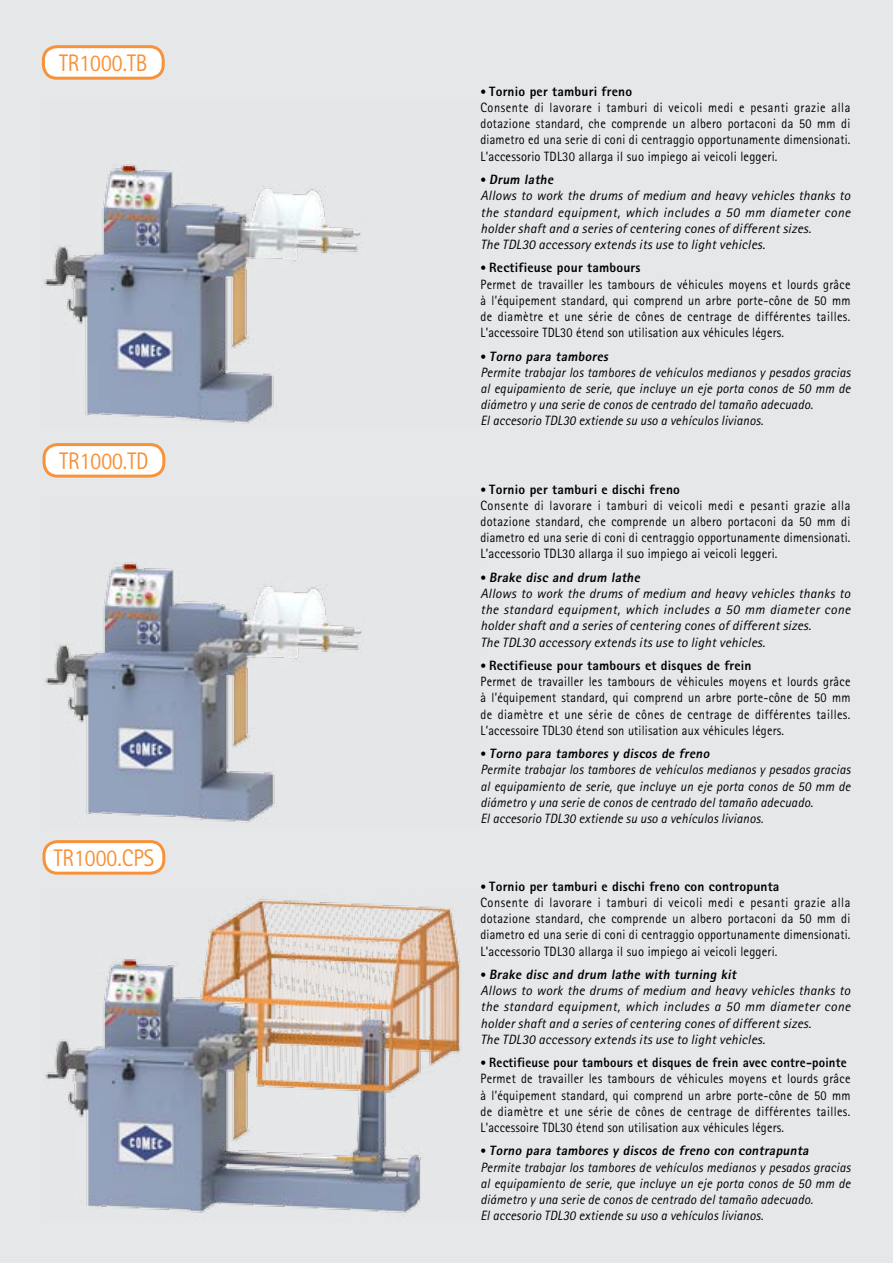
<style>
.page{position:relative;width:893px;height:1263px;background:#e6e7e8}
.page>*{position:absolute;margin:0;border:0;box-sizing:border-box;transform-origin:0 0}
.t1{font:24px "Rotis Sans Serif";color:#f79239;scale:.9 1}
.t2{font:13.5px/16.2px "Rotis Sans Serif";letter-spacing:.025em;color:#000;scale:.91 1}
.t3{font:italic 13.5px/16.2px "Rotis Sans Serif";letter-spacing:.015em;color:#000;scale:.95 1}
.t4{font:italic 13.5px/16.2px "Rotis Sans Serif";letter-spacing:.015em;color:#000}
.s1{font-size:12px}
.s2{font-weight:800}
.s3{font-style:normal;font-size:12px}
</style>
<div class="page">
<img style="left:44px;top:164px;width:317px;height:260px">
<div style="left:43px;top:47px;width:120px;height:31px;background:#fff;border-radius:13px"></div>
<div style="left:42px;top:45px;width:123px;height:35px;border:3px solid #f79239;border-radius:13px"></div>
<div style="left:44px;top:445px;width:120px;height:31px;background:#fff;border-radius:13px"></div>
<div style="left:43px;top:443px;width:122px;height:35px;border:3px solid #f79239;border-radius:13px"></div>
<div style="left:44px;top:842px;width:120px;height:31px;background:#fff;border-radius:13px"></div>
<div style="left:43px;top:840px;width:122px;height:35px;border:3px solid #f79239;border-radius:13px"></div>
<img style="left:45px;top:562px;width:318px;height:261px">
<img style="left:45px;top:897px;width:416px;height:316px">
<h1 class="t1" style="left:59px;top:49px;width:100px">TR1000.TB</h1>
<h1 class="t1" style="left:59px;top:447px;width:101px">TR1000.TD</h1>
<h1 class="t1" style="left:54px;top:844px;width:113px">TR1000.CPS</h1>
<p class="t2" style="left:480px;top:83px;width:408px"><span class="s1">•</span> <span class="s2">Tornio per tamburi freno<br></span>Consente di lavorare i tamburi di veicoli medi e pesanti grazie alla dotazione standard, che comprende un albero portaconi da 50 mm di diametro ed una serie di coni di centraggio opportunamente dimensionati.<br>L’accessorio TDL30 allarga il suo impiego ai veicoli leggeri.</p>
<p class="t4" style="left:480px;top:172px;width:371px"><span class="s3">•</span> <span class="s2">Drum lathe<br></span>Allows to work the drums of medium and heavy vehicles thanks to the standard equipment, which includes a 50 mm diameter cone holder shaft and a series of centering cones of different sizes.<br>The TDL30 accessory extends its use to light vehicles.</p>
<p class="t2" style="left:480px;top:260px;width:408px"><span class="s1">•</span> <span class="s2">Rectifieuse pour tambours<br></span>Permet de travailler les tambours de véhicules moyens et lourds grâce à l’équipement standard, qui comprend un arbre porte-cône de 50 mm de diamètre et une série de cônes de centrage de différentes tailles.<br>L’accessoire TDL30 étend son utilisation aux véhicules légers.</p>
<p class="t3" style="left:480px;top:348px;width:391px"><span class="s3">•</span> <span class="s2">Torno para tambores<br></span>Permite trabajar los tambores de vehículos medianos y pesados gracias al equipamiento de serie, que incluye un eje porta conos de 50 mm de diámetro y una serie de conos de centrado del tamaño adecuado.<br>El accesorio TDL30 extiende su uso a vehículos livianos.</p>
<p class="t2" style="left:480px;top:481px;width:408px"><span class="s1">•</span> <span class="s2">Tornio per tamburi e dischi freno<br></span>Consente di lavorare i tamburi di veicoli medi e pesanti grazie alla dotazione standard, che comprende un albero portaconi da 50 mm di diametro ed una serie di coni di centraggio opportunamente dimensionati.<br>L’accessorio TDL30 allarga il suo impiego ai veicoli leggeri.</p>
<p class="t4" style="left:480px;top:569px;width:371px"><span class="s3">•</span> <span class="s2">Brake disc and drum lathe<br></span>Allows to work the drums of medium and heavy vehicles thanks to the standard equipment, which includes a 50 mm diameter cone holder shaft and a series of centering cones of different sizes.<br>The TDL30 accessory extends its use to light vehicles.</p>
<p class="t2" style="left:480px;top:657px;width:408px"><span class="s1">•</span> <span class="s2">Rectifieuse pour tambours et disques de frein<br></span>Permet de travailler les tambours de véhicules moyens et lourds grâce à l’équipement standard, qui comprend un arbre porte-cône de 50 mm de diamètre et une série de cônes de centrage de différentes tailles.<br>L’accessoire TDL30 étend son utilisation aux véhicules légers.</p>
<p class="t3" style="left:480px;top:746px;width:391px"><span class="s3">•</span> <span class="s2">Torno para tambores y discos de freno<br></span>Permite trabajar los tambores de vehículos medianos y pesados gracias al equipamiento de serie, que incluye un eje porta conos de 50 mm de diámetro y una serie de conos de centrado del tamaño adecuado.<br>El accesorio TDL30 extiende su uso a vehículos livianos.</p>
<p class="t2" style="left:480px;top:878px;width:408px"><span class="s1">•</span> <span class="s2">Tornio per tamburi e dischi freno con contropunta<br></span>Consente di lavorare i tamburi di veicoli medi e pesanti grazie alla dotazione standard, che comprende un albero portaconi da 50 mm di diametro ed una serie di coni di centraggio opportunamente dimensionati.<br>L’accessorio TDL30 allarga il suo impiego ai veicoli leggeri.</p>
<p class="t4" style="left:480px;top:966px;width:371px"><span class="s3">•</span> <span class="s2">Brake disc and drum lathe with turning kit<br></span>Allows to work the drums of medium and heavy vehicles thanks to the standard equipment, which includes a 50 mm diameter cone holder shaft and a series of centering cones of different sizes.<br>The TDL30 accessory extends its use to light vehicles.</p>
<p class="t2" style="left:480px;top:1054px;width:408px"><span class="s1">•</span> <span class="s2">Rectifieuse pour tambours et disques de frein avec contre-pointe </span>Permet de travailler les tambours de véhicules moyens et lourds grâce à l’équipement standard, qui comprend un arbre porte-cône de 50 mm de diamètre et une série de cônes de centrage de différentes tailles.<br>L’accessoire TDL30 étend son utilisation aux véhicules légers.</p>
<p class="t3" style="left:480px;top:1143px;width:391px"><span class="s3">•</span> <span class="s2">Torno para tambores y discos de freno con contrapunta </span>Permite trabajar los tambores de vehículos medianos y pesados gracias al equipamiento de serie, que incluye un eje porta conos de 50 mm de diámetro y una serie de conos de centrado del tamaño adecuado.<br>El accesorio TDL30 extiende su uso a vehículos livianos.</p>
</div>
